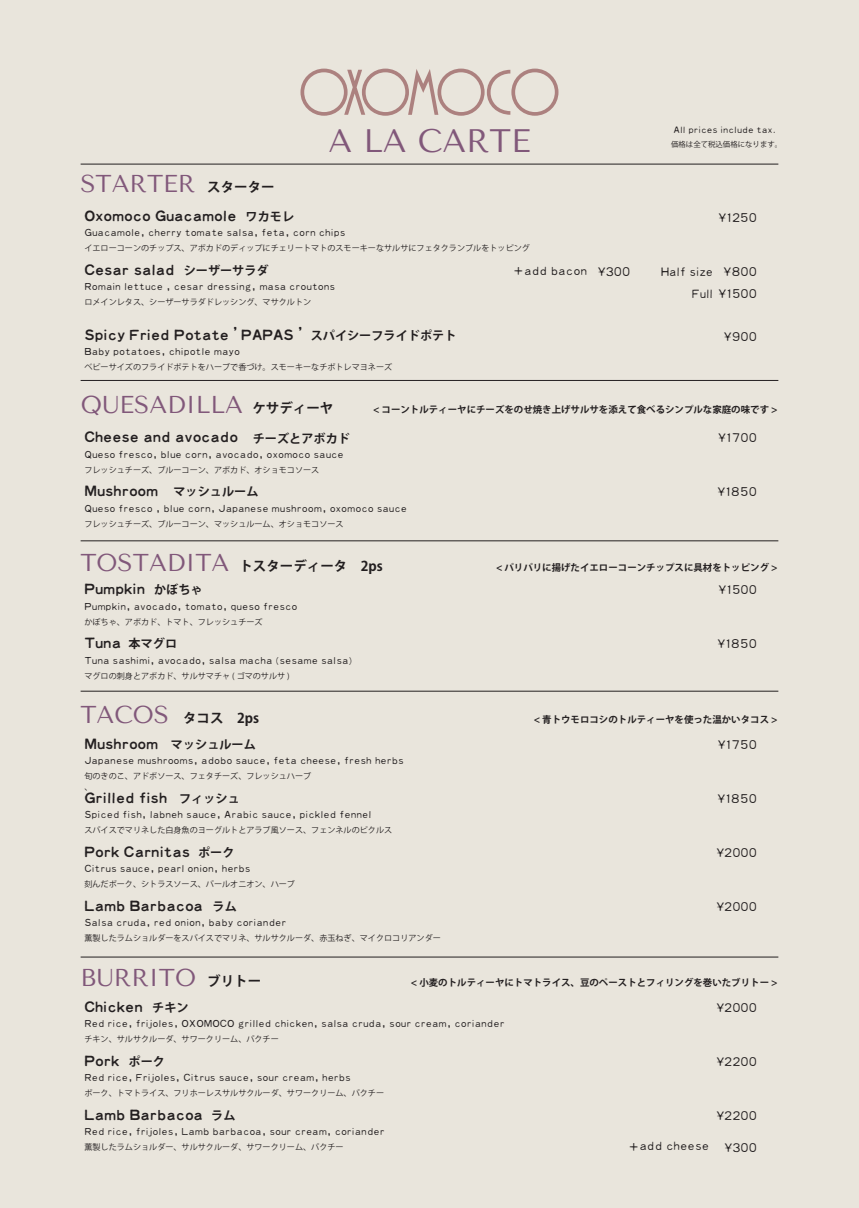
<style>
.page{position:relative;width:859px;height:1208px;background:#e9e5dc}
.page>*{position:absolute;margin:0;border:0;box-sizing:border-box;transform-origin:0 0}
.t1{font:32.4px "Tenor Sans";color:#81587a}
.t2{font:24.3px "Tenor Sans";color:#81587a}
.t3{font:21.6px "Faxfont Standard";color:#231f20}
.t4{font:17.9px "Faxfont Fine";color:#231f20;scale:.96 1}
.t5{font:17.5px/21.6px "Faxfont Fine";color:#231f20;text-align:right}
.t6{font:14.9px "Faxfont Fine";color:#231f20}
.t7{font:700 13.5px "Koz Go Pr 6 N";color:#231f20}
.t8{font:13.5px "Faxfont Fine";color:#231f20}
.t9{font:700 12.1px "Koz Go Pr 6 N";color:#231f20}
.t10{font:700 9.4px "Koz Go Pr 6 N";color:#231f20}
.t11{font:8.1px/10.8px "Koz Go Pr 6 N";color:#231f20}
.t12{font:7.4px "Koz Go Pr 6 N";color:#231f20}
.s1{font-family:"Koz Go Pr 6 N";font-weight:700;font-size:13.5px;color:#231f20}
.s2{font-size:17.9px}
.s3{font-family:"Tenor Sans";font-weight:400;font-size:24.3px;color:#81587a}
</style>
<div class="page">
<svg style="left:300px;top:69px;width:258px;height:47px"></svg>
<hr style="left:81px;top:164px;width:697px;height:1px;background:#231f20">
<hr style="left:81px;top:380px;width:697px;height:1px;background:#231f20">
<hr style="left:81px;top:691px;width:697px;height:1px;background:#231f20">
<hr style="left:81px;top:956px;width:697px;height:1px;background:#231f20">
<hr style="left:81px;top:540px;width:697px;height:1px;background:#231f20">
<h2 class="t2" style="left:80px;top:170px;width:196px">STARTER <span class="s1">スターター</span></h2>
<p class="t9" style="left:246px;top:209px;width:50px">ワカモレ</p>
<h3 class="t3" style="left:84px;top:204px;width:154px">Oxomoco Guacamole</h3>
<h1 class="t1" style="left:328px;top:122px;width:204px">A LA CARTE</h1>
<p class="t6" style="left:84px;top:225px;width:263px">Guacamole, cherry tomate salsa, feta, corn chips</p>
<p class="t11" style="left:84px;top:243px;width:447px">イエローコーンのチップス、アボカドのディップにチェリートマトのスモーキーなサルサにフェタクランブルをトッピング</p>
<h3 class="t3" style="left:84px;top:258px;width:92px">Cesar salad</h3>
<p class="t9" style="left:184px;top:264px;width:87px">シーザーサラダ</p>
<p class="t6" style="left:84px;top:279px;width:252px">Romain lettuce , cesar dressing, masa croutons</p>
<p class="t11" style="left:84px;top:297px;width:228px">ロメインレタス、シーザーサラダドレッシング、マサクルトン</p>
<h3 class="t3" style="left:84px;top:323px;width:219px">Spicy Fried Potate ' PAPAS '</h3>
<p class="t6" style="left:84px;top:344px;width:157px">Baby potatoes, chipotle mayo</p>
<p class="t9" style="left:311px;top:328px;width:147px">スパイシーフライドポテト</p>
<p class="t11" style="left:84px;top:362px;width:309px">ベビーサイズのフライドポテトをハーブで香づけ。スモーキーなチポトレマヨネーズ</p>
<p class="t5" style="left:513px;top:260px;width:76px">+add bacon</p>
<p class="t8" style="left:674px;top:123px;width:105px">All prices include tax.</p>
<p class="t12" style="left:671px;top:140px;width:113px">価格は全て税込価格になります。</p>
<p class="t5" style="left:718px;top:207px;width:40px">¥1250</p>
<p class="t5" style="left:598px;top:261px;width:34px">¥300</p>
<p class="t4" style="left:661px;top:262px;width:56px">Half size</p>
<p class="t5" style="left:692px;top:261px;width:67px">¥800<br><span class="s2">Full</span> ¥1500</p>
<p class="t5" style="left:724px;top:326px;width:35px">¥900</p>
<h2 class="t2" style="left:80px;top:390px;width:255px">QUESADILLA <span class="s1">ケサディーヤ</span></h2>
<p class="t9" style="left:253px;top:432px;width:99px">チーズとアボカド</p>
<h3 class="t3" style="left:84px;top:426px;width:155px">Cheese and avocado</h3>
<p class="t6" style="left:84px;top:446px;width:261px">Queso fresco, blue corn, avocado, oxomoco sauce</p>
<p class="t11" style="left:84px;top:464px;width:236px">フレッシュチーズ、ブルーコーン、アボカド、オショモコソース</p>
<h3 class="t3" style="left:84px;top:480px;width:75px">Mushroom</h3>
<p class="t9" style="left:173px;top:484px;width:87px">マッシュルーム</p>
<p class="t10" style="left:373px;top:404px;width:406px">&lt; コーントルティーヤにチーズをのせ焼き上げサルサを添えて食べるシンプルな家庭の味です &gt;</p>
<p class="t5" style="left:718px;top:427px;width:40px">¥1700</p>
<p class="t5" style="left:717px;top:481px;width:41px">¥1850</p>
<p class="t6" style="left:84px;top:500px;width:324px">Queso fresco , blue corn, Japanese mushroom, oxomoco sauce</p>
<p class="t11" style="left:84px;top:518px;width:261px">フレッシュチーズ、ブルーコーン、マッシュルーム、オショモコソース</p>
<p class="t7" style="left:80px;top:558px;width:304px"><span class="s3">TOSTADITA</span> トスターディータ　2ps</p>
<h3 class="t3" style="left:84px;top:577px;width:62px">Pumpkin</h3>
<p class="t9" style="left:154px;top:583px;width:50px">かぼちゃ</p>
<p class="t6" style="left:84px;top:598px;width:214px">Pumpkin, avocado, tomato, queso fresco</p>
<p class="t11" style="left:84px;top:616px;width:180px">かぼちゃ、アボカド、トマト、フレッシュチーズ</p>
<h3 class="t3" style="left:84px;top:631px;width:38px">Tuna</h3>
<p class="t9" style="left:129px;top:637px;width:50px">本マグロ</p>
<p class="t6" style="left:84px;top:652px;width:270px">Tuna sashimi, avocado, salsa macha (sesame salsa)</p>
<p class="t11" style="left:84px;top:670px;width:207px">マグロの刺身とアボカド、サルサマチャ ( ゴマのサルサ )</p>
<p class="t7" style="left:80px;top:710px;width:180px"><span class="s3">TACOS</span> タコス　2ps</p>
<p class="t9" style="left:171px;top:737px;width:87px">マッシュルーム</p>
<h3 class="t3" style="left:84px;top:732px;width:75px">Mushroom</h3>
<p class="t6" style="left:84px;top:753px;width:321px">Japanese mushrooms, adobo sauce, feta cheese, fresh herbs</p>
<p class="t11" style="left:84px;top:771px;width:228px">旬のきのこ、アドボソース、フェタチーズ、フレッシュハーブ、</p>
<p class="t11" style="left:84px;top:825px;width:309px">スパイスでマリネした白身魚のヨーグルトとアラブ風ソース、フェンネルのピクルス</p>
<h3 class="t3" style="left:84px;top:786px;width:84px">Grilled fish</h3>
<p class="t9" style="left:179px;top:791px;width:62px">フィッシュ</p>
<p class="t6" style="left:84px;top:807px;width:289px">Spiced fish, labneh sauce, Arabic sauce, pickled fennel</p>
<h3 class="t3" style="left:84px;top:840px;width:107px">Pork Carnitas</h3>
<p class="t9" style="left:198px;top:846px;width:38px">ポーク</p>
<p class="t6" style="left:84px;top:861px;width:168px">Citrus sauce, pearl onion, herbs</p>
<p class="t11" style="left:84px;top:879px;width:212px">刻んだポーク、シトラスソース、パールオニオン、ハーブ</p>
<h3 class="t3" style="left:84px;top:894px;width:120px">Lamb Barbacoa</h3>
<p class="t9" style="left:213px;top:899px;width:26px">ラム</p>
<p class="t6" style="left:84px;top:915px;width:204px">Salsa cruda, red onion, baby coriander</p>
<p class="t11" style="left:84px;top:933px;width:358px">薫製したラムショルダーをスパイスでマリネ、サルサクルーダ、赤玉ねぎ、マイクロコリアンダー</p>
<p class="t10" style="left:496px;top:563px;width:283px">&lt; パリパリに揚げたイエローコーンチップスに具材をトッピング &gt;</p>
<p class="t5" style="left:718px;top:579px;width:40px">¥1500</p>
<p class="t5" style="left:717px;top:633px;width:41px">¥1850</p>
<p class="t10" style="left:534px;top:714px;width:245px">&lt; 青トウモロコシのトルティーヤを使った温かいタコス &gt;</p>
<p class="t5" style="left:718px;top:734px;width:41px">¥1750</p>
<p class="t5" style="left:717px;top:788px;width:41px">¥1850</p>
<p class="t5" style="left:716px;top:842px;width:42px">¥2000</p>
<p class="t5" style="left:716px;top:896px;width:42px">¥2000</p>
<h2 class="t2" style="left:80px;top:963px;width:182px">BURRITO <span class="s1">ブリトー</span></h2>
<p class="t9" style="left:152px;top:1000px;width:38px">チキン</p>
<h3 class="t3" style="left:84px;top:995px;width:60px">Chicken</h3>
<p class="t10" style="left:411px;top:977px;width:368px">&lt; 小麦のトルティーヤにトマトライス、豆のペーストとフィリングを巻いたブリトー &gt;</p>
<p class="t5" style="left:716px;top:996px;width:42px">¥2000</p>
<p class="t6" style="left:84px;top:1016px;width:422px">Red rice, frijoles, OXOMOCO grilled chicken, salsa cruda, sour cream, coriander</p>
<p class="t11" style="left:84px;top:1034px;width:196px">チキン、サルサクルーダ、サワークリーム、パクチー</p>
<h3 class="t3" style="left:84px;top:1049px;width:37px">Pork</h3>
<p class="t9" style="left:129px;top:1054px;width:38px">ポーク</p>
<p class="t6" style="left:84px;top:1070px;width:268px">Red rice, Frijoles, Citrus sauce, sour cream, herbs</p>
<p class="t11" style="left:84px;top:1088px;width:301px">ポーク、トマトライス、フリホーレスサルサクルーダ、サワークリーム、パクチー</p>
<h3 class="t3" style="left:84px;top:1103px;width:120px">Lamb Barbacoa</h3>
<p class="t9" style="left:211px;top:1108px;width:26px">ラム</p>
<p class="t6" style="left:84px;top:1124px;width:302px">Red rice, frijoles, Lamb barbacoa, sour cream, coriander</p>
<p class="t11" style="left:84px;top:1142px;width:261px">薫製したラムショルダー、サルサクルーダ、サワークリーム、パクチー</p>
<p class="t5" style="left:716px;top:1050px;width:42px">¥2200</p>
<p class="t5" style="left:628px;top:1135px;width:83px">+add cheese</p>
<p class="t5" style="left:716px;top:1099px;width:42px;line-height:32.4px;text-align:center">¥2200 ¥300</p>
</div>
